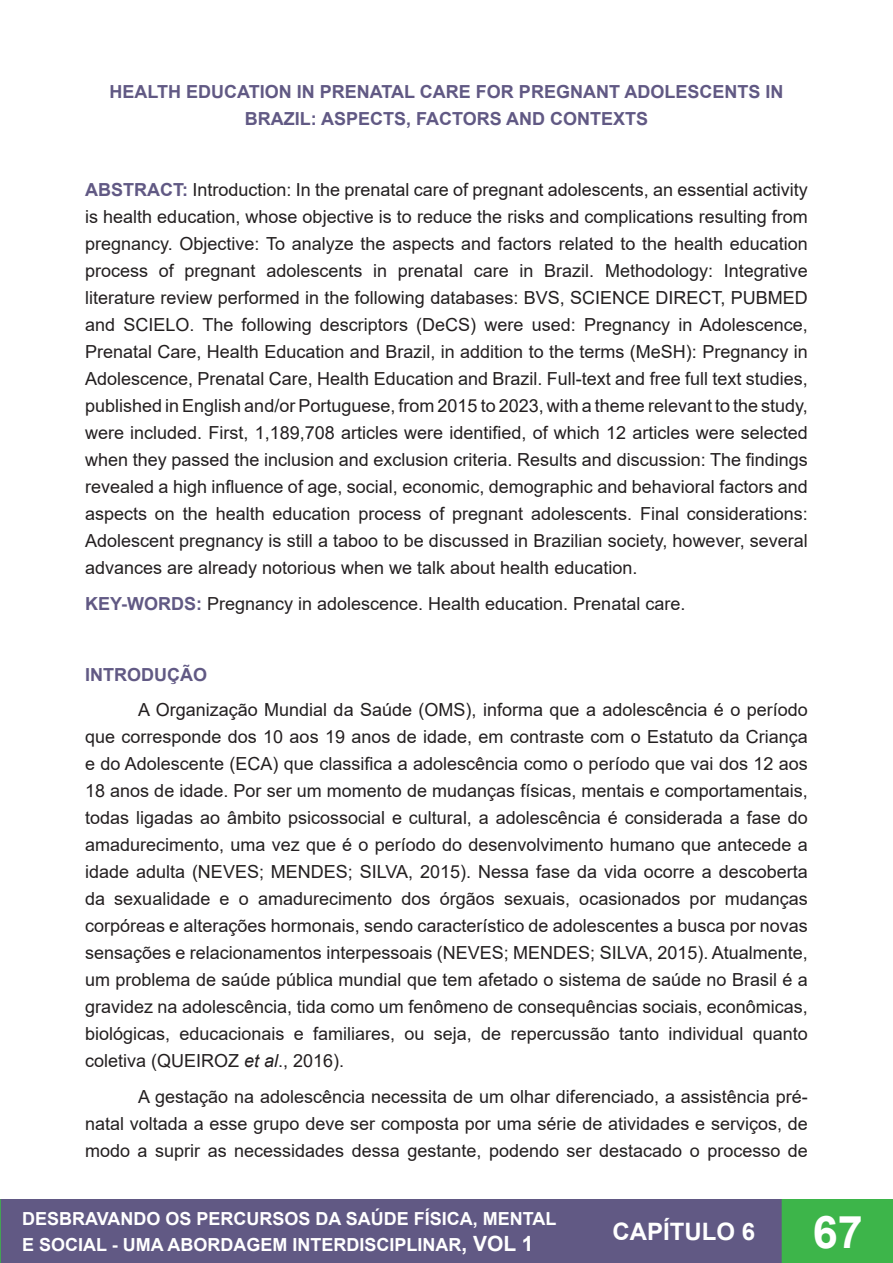
<style>
.page{position:relative;width:893px;height:1263px;background:#fff}
.page>*{position:absolute;margin:0;border:0;box-sizing:border-box;transform-origin:0 0}
.t1{font:700 45px "Arial";color:#fff}
.t2{font:700 24px "Arial";color:#fff}
.Normal__Web{font:18px/27px "Arial";color:#231f20;text-align:justify}
.t3{font:700 18px/27px "Arial";color:#615984;text-align:center}
.t4{font:700 18px/26.5px "Arial";color:#fff}
.s1{font-weight:700;color:#615984}
.s2{font-style:italic}
.s3{font-size:21px}
</style>
<div class="page">
<div style="left:0;top:1200px;width:782px;height:63px;background:#615984"></div>
<div style="left:0;top:1199px;width:783px;height:64px;border:2px solid #615984"></div>
<svg style="left:0;top:1199px;width:1px;height:64px"></svg>
<div style="left:782px;top:1200px;width:111px;height:63px;background:#3db54a"></div>
<div style="left:782px;top:1199px;width:111px;height:64px;border:2px solid #3db54a"></div>
<p class="t3" style="left:110px;top:79px;width:675px">HEALTH EDUCATION IN PRENATAL CARE FOR PREGNANT ADOLESCENTS IN<br>BRAZIL: ASPECTS, FACTORS AND CONTEXTS</p>
<p class="Normal__Web" style="left:85px;top:176px;width:724px"><span class="s1">ABSTRACT:</span> Introduction: In the prenatal care of pregnant adolescents, an essential activity is health education, whose objective is to reduce the risks and complications resulting from pregnancy. Objective: To analyze the aspects and factors related to the health education process of pregnant adolescents in prenatal care in Brazil. Methodology: Integrative literature review performed in the following databases: BVS, SCIENCE DIRECT, PUBMED and SCIELO. The following descriptors (DeCS) were used: Pregnancy in Adolescence, Prenatal Care, Health Education and Brazil, in addition to the terms (MeSH): Pregnancy in Adolescence, Prenatal Care, Health Education and Brazil. Full-text and free full text studies, published in English and/or Portuguese, from 2015 to 2023, with a theme relevant to the study, were included. First, 1,189,708 articles were identified, of which 12 articles were selected when they passed the inclusion and exclusion criteria. Results and discussion: The findings revealed a high influence of age, social, economic, demographic and behavioral factors and aspects on the health education process of pregnant adolescents. Final considerations:<br>Adolescent pregnancy is still a taboo to be discussed in Brazilian society, however, several advances are already notorious when we talk about health education.</p>
<p class="Normal__Web" style="left:85px;top:590px;width:602px"><span class="s1">KEY-WORDS:</span> Pregnancy in adolescence. Health education. Prenatal care.</p>
<p class="t3" style="left:85px;top:661px;width:123px">INTRODUÇÃO</p>
<p class="Normal__Web" style="left:85px;top:696px;width:724px;text-indent:53px">A Organização Mundial da Saúde (OMS), informa que a adolescência é o período que corresponde dos 10 aos 19 anos de idade, em contraste com o Estatuto da Criança e do Adolescente (ECA) que classifica a adolescência como o período que vai dos 12 aos 18 anos de idade. Por ser um momento de mudanças físicas, mentais e comportamentais, todas ligadas ao âmbito psicossocial e cultural, a adolescência é considerada a fase do amadurecimento, uma vez que é o período do desenvolvimento humano que antecede a idade adulta (NEVES; MENDES; SILVA, 2015). Nessa fase da vida ocorre a descoberta da sexualidade e o amadurecimento dos órgãos sexuais, ocasionados por mudanças corpóreas e alterações hormonais, sendo característico de adolescentes a busca por novas sensações e relacionamentos interpessoais (NEVES; MENDES; SILVA, 2015). Atualmente, um problema de saúde pública mundial que tem afetado o sistema de saúde no Brasil é a gravidez na adolescência, tida como um fenômeno de consequências sociais, econômicas, biológicas, educacionais e familiares, ou seja, de repercussão tanto individual quanto coletiva (QUEIROZ <span class="s2">et al</span>., 2016).</p>
<p class="Normal__Web" style="left:85px;top:1083px;width:724px;text-indent:53px">A gestação na adolescência necessita de um olhar diferenciado, a assistência pré&shy;natal voltada a esse grupo deve ser composta por uma série de atividades e serviços, de modo a suprir as necessidades dessa gestante, podendo ser destacado o processo de</p>
<p class="t4" style="left:22px;top:1205px;width:536px">DESBRAVANDO OS PERCURSOS DA SAÚDE FÍSICA, MENTAL<br>E SOCIAL - UMA ABORDAGEM INTERDISCIPLINAR<span class="s3">, VOL 1</span></p>
<h2 class="t2" style="left:612px;top:1215px;width:144px">CAPÍTULO 6</h2>
<h1 class="t1" style="left:813px;top:1200px;width:52px">67</h1>
</div>
